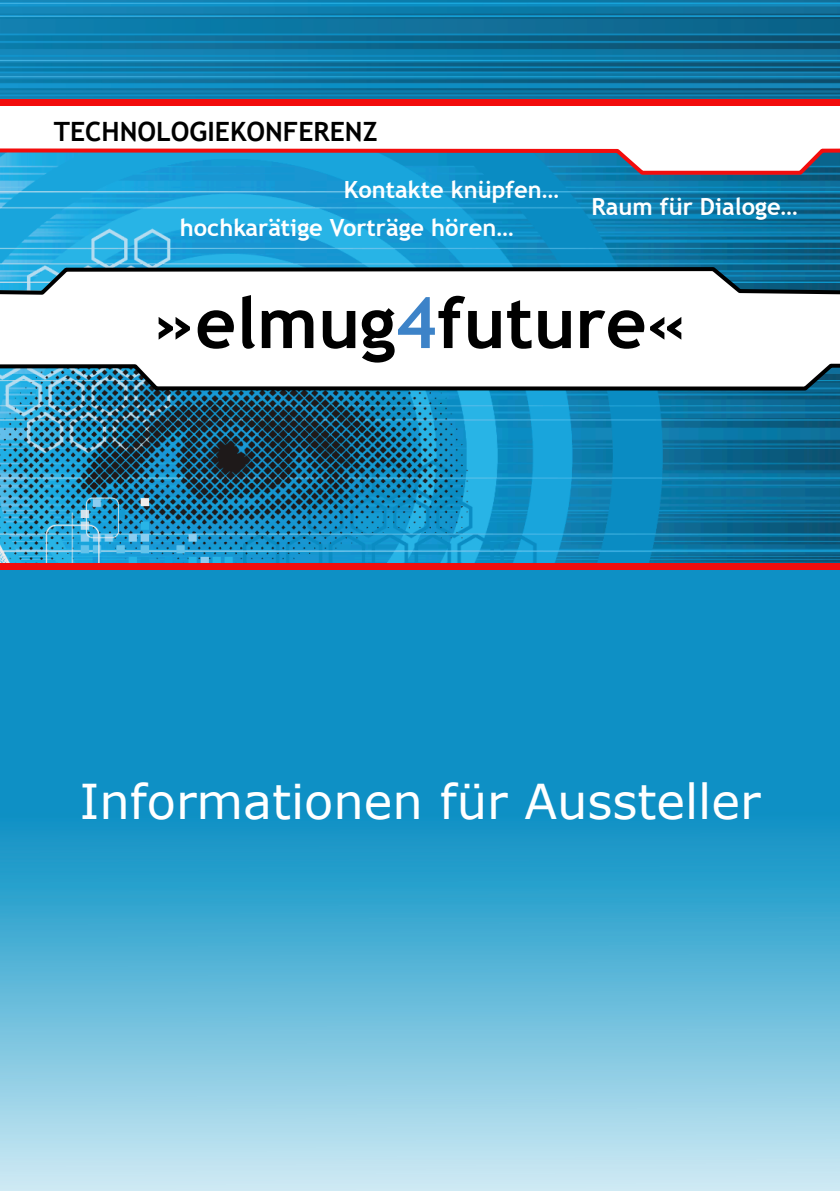
<style>
.page{position:relative;width:840px;height:1191px;background:#fff}
.page>*{position:absolute;margin:0;border:0;box-sizing:border-box;transform-origin:0 0}
.t1{font:700 70.8px "Trebuchet MS";color:#000}
.t2{font:48px "Verdana";color:#fff}
.t3{font:700 26.6px "Trebuchet MS";color:#000}
.t4{font:700 23.6px "Trebuchet MS";color:#fff}
.s1{color:#3d83c8}
</style>
<div class="page">
<img style="left:0;top:177px;width:839px;height:386px">
<img style="left:0;top:0;width:839px;height:98px">
<svg style="left:0;top:265px;width:839px;height:127px"></svg>
<svg style="left:0;top:98px;width:839px;height:79px"></svg>
<img style="left:0;top:569px;width:839px;height:622px">
<div style="left:0;top:563px;width:839px;height:6px;background:#f20d0d"></div>
<div style="left:0;top:99px;width:839px;height:6px;background:#f20d0d"></div>
<p class="t3" style="left:54px;top:122px;width:325px">TECHNOLOGIEKONFERENZ</p>
<p class="t4" style="left:343px;top:180px;width:217px">Kontakte knüpfen…</p>
<p class="t4" style="left:180px;top:218px;width:335px">hochkarätige Vorträge hören…</p>
<p class="t4" style="left:591px;top:198px;width:208px">Raum für Dialoge…</p>
<p class="t1" style="left:154px;top:296px;width:535px">»elmug<span class="s1">4</span>future«</p>
<p class="t2" style="left:79px;top:782px;width:682px">Informationen für Aussteller</p>
</div>
